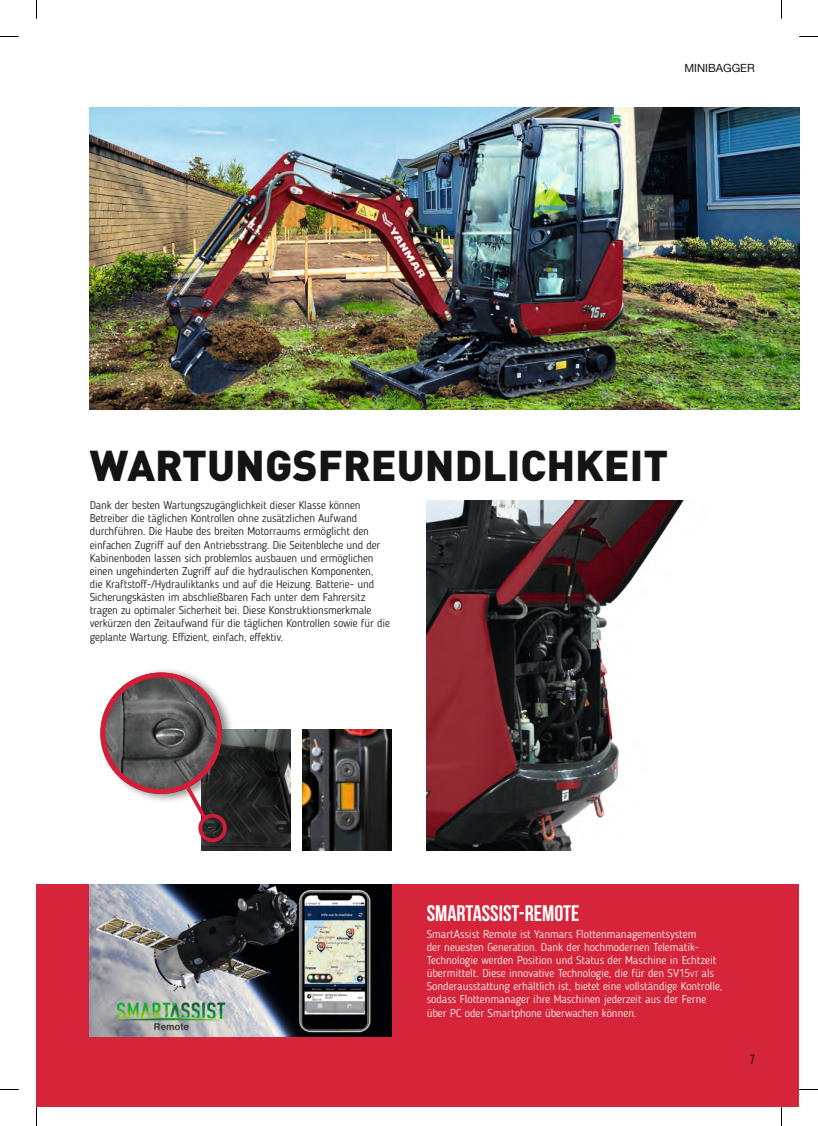
<style>
.page{position:relative;width:818px;height:1126px;background:#fff}
.page>*{position:absolute;margin:0;border:0;box-sizing:border-box;transform-origin:0 0}
.t1{font:900 42.5px "DIN Pro";color:#131413}
.t2{font:700 22.5px "Bebas Neue";color:#fff}
.t3{font:13.25px "Bebas Neue";color:#131413}
.t4{font:300 11.25px/13.1px "Blogger Sans";letter-spacing:-.01em;color:#131413}
.t5{font:300 11.25px/13.1px "Blogger Sans";color:#fff}
.t6{font:11.25px "Helvetica Neue LT Com";color:#131413}
.s1{font-size:7.88px}
</style>
<div class="page">
<img style="left:426px;top:500px;width:258px;height:350px">
<img style="left:90px;top:107px;width:708px;height:303px">
<img style="left:201px;top:729px;width:89px;height:121px">
<img style="left:302px;top:729px;width:89px;height:121px">
<div style="left:98px;top:666px;width:137px;height:137px;background:#131413;opacity:.5"></div>
<img style="left:100px;top:672px;width:122px;height:121px;border-radius:61px">
<div style="left:100px;top:672px;width:122px;height:121px;border:5px solid #d61c36;border-radius:50%"></div>
<div style="left:198px;top:813px;width:29px;height:29px;border:4px solid #d61c36;border-radius:50%"></div>
<svg style="left:181px;top:780px;width:28px;height:42px"></svg>
<div style="left:36px;top:884px;width:762px;height:223px;background:#d6253a"></div>
<img style="left:90px;top:884px;width:301px;height:152px">
<svg style="left:0;top:36px;width:19px;height:1px"></svg>
<svg style="left:799px;top:36px;width:18px;height:1px"></svg>
<svg style="left:0;top:1089px;width:19px;height:1px"></svg>
<svg style="left:798px;top:1088px;width:19px;height:2px"></svg>
<svg style="left:36px;top:0;width:1px;height:19px"></svg>
<svg style="left:36px;top:1107px;width:1px;height:18px"></svg>
<p class="t6" style="left:684px;top:61px;width:72px">MINIBAGGER</p>
<h1 class="t1" style="left:90px;top:429px;width:579px">WARTUNGSFREUNDLICHKEIT</h1>
<p class="t4" style="left:90px;top:498px;width:301px">Dank der besten Wartungszugänglichkeit dieser Klasse können Betreiber die täglichen Kontrollen ohne zusätzlichen Aufwand durchführen. Die Haube des breiten Motorraums ermöglicht den einfachen Zugriff auf den Antriebsstrang. Die Seitenbleche und der Kabinenboden lassen sich problemlos ausbauen und ermöglichen einen ungehinderten Zugriff auf die hydraulischen Komponenten,<br>die Kraftstoff-/Hydrauliktanks und auf die Heizung. Batterie- und Sicherungskästen im abschließbaren Fach unter dem Fahrersitz tragen zu optimaler Sicherheit bei. Diese Konstruktionsmerkmale verkürzen den Zeitaufwand für die täglichen Kontrollen sowie für die geplante Wartung. Effizient, einfach, effektiv.</p>
<h2 class="t2" style="left:426px;top:900px;width:154px">SMARTASSIST-REMOTE</h2>
<p class="t5" style="left:426px;top:927px;width:297px">SmartAssist Remote ist Yanmars Flottenmanagementsystem<br>der neuesten Generation. Dank der hochmodernen Telematik-Technologie werden Position und Status der Maschine in Echtzeit übermittelt. Diese innovative Technologie, die für den SV15<span class="s1">vt</span> als Sonderausstattung erhältlich ist, bietet eine vollständige Kontrolle, sodass Flottenmanager ihre Maschinen jederzeit aus der Ferne über PC oder Smartphone überwachen können.</p>
<p class="t3" style="left:749px;top:1052px;width:7px">7</p>
</div>
